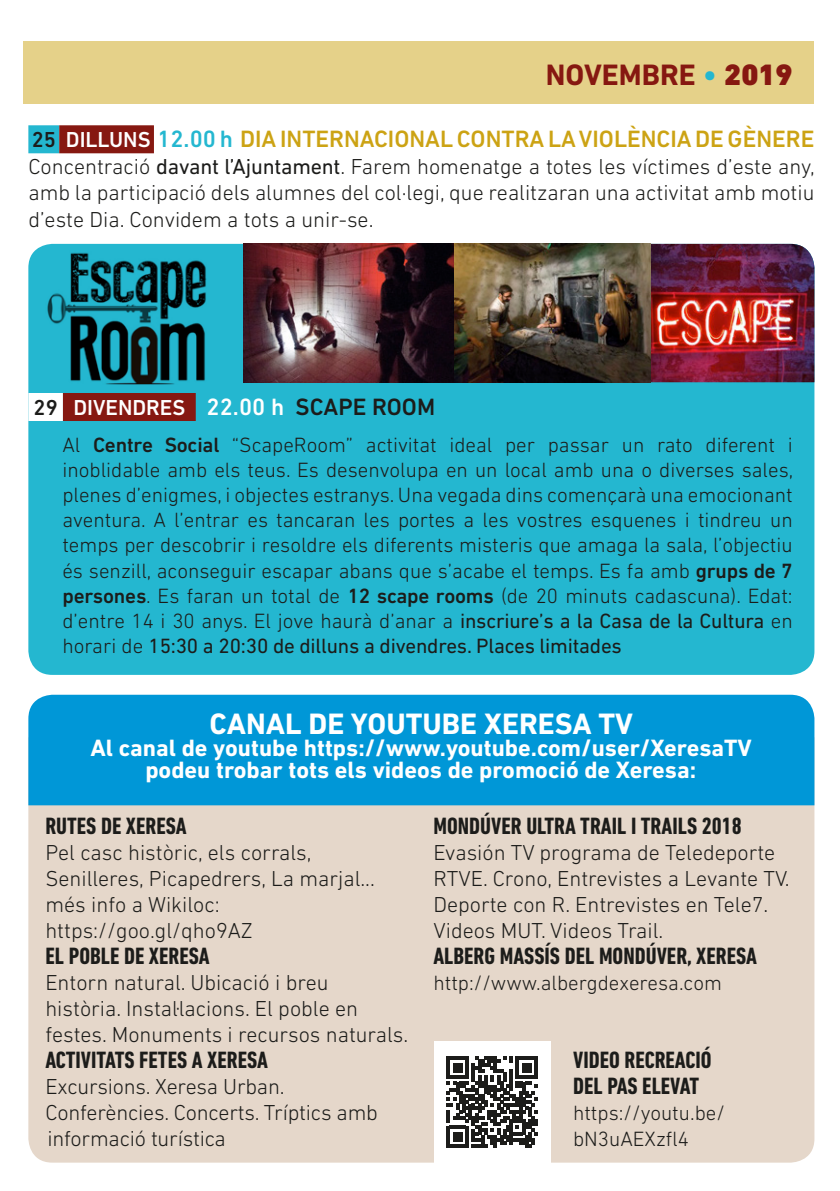
<style>
.page{position:relative;width:840px;height:1191px;background:#fff}
.page>*{position:absolute;margin:0;border:0;box-sizing:border-box;transform-origin:0 0}
.t1{font:700 30px "DIN Next LT Pro";color:#fff}
.t2{font:700 30px "DIN Next LT Pro";color:#861811}
.t3{font:700 condensed 24px/26px "DIN Next LT Pro";color:#1c1c1a}
.t4{font:700 24px/22px "DIN Next LT Pro";color:#fff;text-align:center}
.t5{font:500 24px "DIN Next LT Pro";color:#cca314}
.t6{font:300 22px/26px "DIN Next LT Pro";color:#1c1c1a}
.t7{font:500 22px "DIN Next LT Pro";color:#fff}
.t8{font:300 21px/25.2px "DIN Next LT Pro";color:#1c1c1a;text-align:justify}
.s1{color:#24b7d0}
.s2{font-weight:900}
.s3{font-size:22px;color:#1c1c1a}
.s4{font-size:22px;color:#fff}
.s5{font-weight:400}
.s6{color:#1c1c1a}
.s7{font-size:24px}
.s8{font-size:24px;color:#1c1c1a}
.s9{font-weight:500}
</style>
<div class="page">
<div style="left:0;top:41px;width:814px;height:62px;background:#e5d189"></div>
<div style="left:28px;top:244px;width:786px;height:431px;background:#24b7d0;border-radius:24px"></div>
<img style="left:649px;top:244px;width:165px;height:138px">
<img style="left:243px;top:244px;width:406px;height:138px">
<img style="left:28px;top:248px;width:179px;height:136px">
<div style="left:28px;top:393px;width:35px;height:28px;background:#fff"></div>
<div style="left:63px;top:393px;width:133px;height:28px;background:#861811"></div>
<div style="left:28px;top:125px;width:31px;height:28px;background:#24b7d0"></div>
<div style="left:59px;top:125px;width:95px;height:28px;background:#861811"></div>
<div style="left:28px;top:805px;width:786px;height:357px;background:#e5d7ca"></div>
<div style="left:434px;top:1040px;width:116px;height:122px;background:#fff"></div>
<svg style="left:446px;top:1056px;width:91px;height:91px"></svg>
<div style="left:28px;top:694px;width:786px;height:111px;background:#0097d7"></div>
<div style="left:0;top:33px;width:23px;height:77px;background:#fff"></div>
<h1 class="t2" style="left:545px;top:57px;width:248px">NOVEMBRE <span class="s1">•</span> <span class="s2">2019</span></h1>
<p class="t5" style="left:32px;top:125px;width:783px"><span class="s3">25</span> <span class="s4">DILLUNS</span> <span class="s1">12.00 h</span> DIA INTERNACIONAL CONTRA LA VIOLÈNCIA DE GÈNERE</p>
<p class="t6" style="left:28px;top:153px;width:787px;text-align:justify">Concentració <span class="s5">davant l’Ajuntament</span>. Farem homenatge a totes les víctimes d’este any, amb la participació dels alumnes del col·legi, que realitzaran una activitat amb motiu d’este Dia. Convidem a tots a unir-se.</p>
<p class="t7" style="left:34px;top:395px;width:403px"><span class="s6">29</span> DIVENDRES <span class="s7">22.00 h</span> <span class="s8">SCAPE ROOM</span></p>
<p class="t8" style="left:62px;top:431px;width:732px">Al <span class="s9">Centre Social</span> “ScapeRoom” activitat ideal per passar un rato diferent i inoblidable amb els teus. Es desenvolupa en un local amb una o diverses sales, plenes d’enigmes, i objectes estranys. Una vegada dins començarà una emocionant aventura. A l’entrar es tancaran les portes a les vostres esquenes i tindreu un temps per descobrir i resoldre els diferents misteris que amaga la sala, l’objectiu és senzill, aconseguir escapar abans que s’acabe el temps. Es fa amb <span class="s9">grups de 7 persones</span>. Es faran un total de <span class="s9">12 scape rooms</span> (de 20 minuts cadascuna). Edat: d’entre 14 i 30 anys. El jove haurà d’anar a <span class="s5">inscriure’s a la Casa de la Cultura</span> en horari de <span class="s5">15:30 a 20:30 de dilluns a divendres. Places limitades</span></p>
<h1 class="t1" style="left:209px;top:706px;width:425px">CANAL DE YOUTUBE XERESA TV</h1>
<p class="t4" style="left:90px;top:737px;width:662px">Al canal de youtube https://www.youtube.com/user/XeresaTV podeu trobar tots els videos de promoció de Xeresa:</p>
<p class="t3" style="left:45px;top:812px;width:143px">RUTES DE XERESA</p>
<p class="t6" style="left:45px;top:838px;width:331px">Pel casc històric, els corrals,<br>Senilleres, Picapedrers, La marjal... més info a Wikiloc: https://goo.gl/qho9AZ</p>
<p class="t3" style="left:45px;top:942px;width:166px">EL POBLE DE XERESA</p>
<p class="t6" style="left:45px;top:968px;width:364px">Entorn natural. Ubicació i breu història. Instaŀlacions. El poble en festes. Monuments i recursos naturals.</p>
<p class="t3" style="left:45px;top:1046px;width:224px">ACTIVITATS FETES A XERESA</p>
<p class="t6" style="left:45px;top:1072px;width:334px">Excursions. Xeresa Urban.<br>Conferències. Concerts. Tríptics amb informació turística</p>
<p class="t3" style="left:433px;top:812px;width:310px">MONDÚVER ULTRA TRAIL I TRAILS 2018</p>
<p class="t6" style="left:433px;top:838px;width:357px">Evasión TV programa de Teledeporte RTVE. Crono, Entrevistes a Levante TV.<br>Deporte con R. Entrevistes en Tele7.<br>Videos MUT. Videos Trail.</p>
<p class="t3" style="left:433px;top:942px;width:325px">ALBERG MASSÍS DEL MONDÚVER, XERESA</p>
<p class="t8" style="left:433px;top:969px;width:290px">http://www.albergdexeresa.com</p>
<p class="t3" style="left:572px;top:1046px;width:140px">VIDEO RECREACIÓ<br>DEL PAS ELEVAT</p>
<p class="t8" style="left:572px;top:1099px;width:153px;line-height:26px">https://youtu.be/ bN3uAEXzfl4</p>
</div>
